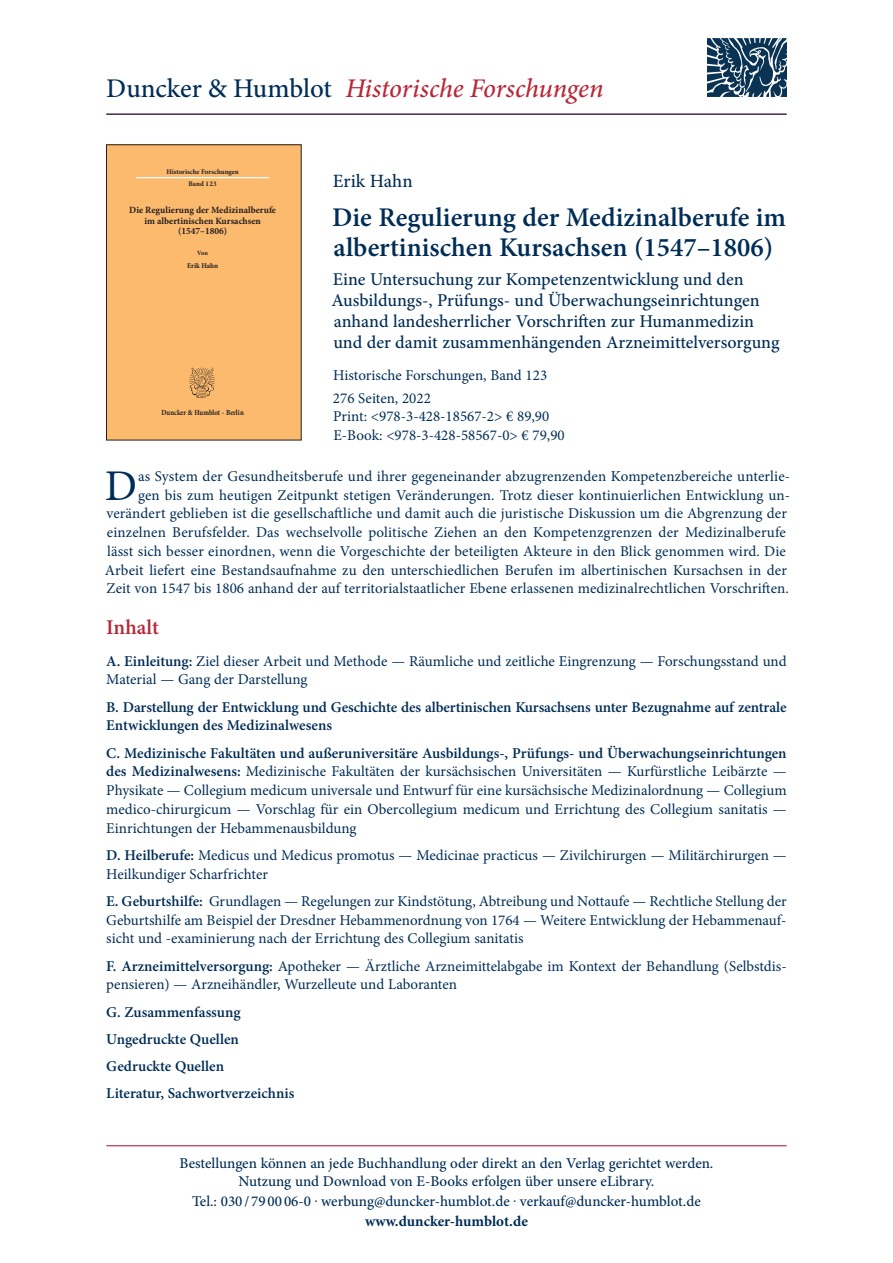
<style>
.page{position:relative;width:893px;height:1263px;background:#fff}
.page>*{position:absolute;margin:0;border:0;box-sizing:border-box;transform-origin:0 0}
.t1{font:43.8px "Minion Pro";color:#002d56}
.t2{font:600 27px/30px "Minion Pro";color:#002d56}
.t3{font:italic 500 27px "Minion Pro";letter-spacing:-.01em;color:#b72837}
.t4{font:600 21px "Minion Pro";color:#b72837}
.t5{font:500 18.75px "Minion Pro";color:#002d56}
.t6{font:500 18px/21px "Minion Pro";color:#002d56}
.t7{font:15px/18.8px "Minion Pro";letter-spacing:.005em;color:#002d56}
.t8{font:600 15px/27.3px "Minion Pro";letter-spacing:-.005em;color:#002d56}
.t9{font:500 15px/18px "Minion Pro";color:#002d56;text-align:center}
.t10{font:700 15px "Minion Pro";color:#002d56}
.t11{font:700 9.6px/10.8px "Minion Pro";color:#231f20;text-align:center}
.t12{font:700 7.8px "Minion Pro";letter-spacing:-.005em;color:#231f20;scale:.86 1}
.t13{font:700 7.35px "Minion Pro";color:#231f20}
.t14{font:700 7.05px/11.4px "Minion Pro";color:#231f20;text-align:center}
.t15{font:700 6.45px "Minion Pro";color:#231f20}
.s1{font-style:normal;color:#002d56}
.s2{font-weight:600}
</style>
<div class="page">
<hr style="left:106px;top:1145px;width:681px;height:1px;background:#b72837">
<div style="left:106px;top:145px;width:195px;height:295px;background:#fcba6e"></div>
<hr style="left:136px;top:177px;width:133px;height:1px;background:#fff">
<img style="left:189px;top:367px;width:26px;height:31px">
<div style="left:106px;top:145px;width:195px;height:295px;border:1px solid #231f20"></div>
<img style="left:707px;top:38px;width:79px;height:59px">
<hr style="left:106px;top:114px;width:681px;height:1px;background:#002d56">
<h2 class="t3" style="left:106px;top:70px;width:499px"><span class="s1">Duncker &amp; Humblot</span> Historische Forschungen</h2>
<p class="t14" style="left:166px;top:166px;width:74px">Historische Forschungen<br>Band 123</p>
<p class="t11" style="left:129px;top:204px;width:148px">Die Regulierung der Medizinalberufe im albertinischen Kursachsen (1547–1806)</p>
<p class="t15" style="left:197px;top:249px;width:12px">Von</p>
<p class="t13" style="left:187px;top:260px;width:33px">Erik Hahn</p>
<p class="t12" style="left:161px;top:407px;width:97px">Duncker &amp; Humblot · Berlin</p>
<p class="t5" style="left:333px;top:169px;width:81px">Erik Hahn</p>
<h2 class="t2" style="left:332px;top:202px;width:455px">Die Regulierung der Medizinalberufe im albertinischen Kursachsen (1547–1806)</h2>
<p class="t6" style="left:331px;top:269px;width:450px">Eine Untersuchung zur Kompetenzentwicklung und den Ausbildungs-, Prüfungs- und Überwachungseinrichtungen anhand landesherrlicher Vorschriften zur Humanmedizin und der damit zusammenhängenden Arzneimittelversorgung</p>
<p class="t7" style="left:333px;top:364px;width:216px;line-height:23px">Historische Forschungen, Band 123<br>276 Seiten, 2022</p>
<p class="t7" style="left:333px;top:407px;width:233px">Print: &lt;978-3-428-18567-2&gt; € 89,90<br>E-Book: &lt;978-3-428-58567-0&gt; € 79,90</p>
<p class="t7" style="left:105px;top:467px;width:687px;text-align:right">as System der Gesundheitsberufe und ihrer gegeneinander abzugrenzenden Kompetenzbereiche unterlie-<br>gen bis zum heutigen Zeitpunkt stetigen Veränderungen. Trotz dieser kontinuierlichen Entwicklung un&shy;verändert geblieben ist die gesellschaftliche und damit auch die juristische Diskussion um die Abgrenzung der einzelnen Berufsfelder. Das wechselvolle politische Ziehen an den Kompetenzgrenzen der Medizinalberufe lässt sich besser einordnen, wenn die Vorgeschichte der beteiligten Akteure in den Blick genommen wird. Die Arbeit liefert eine Bestandsaufnahme zu den unterschiedlichen Berufen im albertinischen Kursachsen in der Zeit von 1547 bis 1806 anhand der auf territorialstaatlicher Ebene erlassenen medizinalrechtlichen Vorschriften.</p>
<h3 class="t4" style="left:106px;top:613px;width:54px">Inhalt</h3>
<p class="t7" style="left:106px;top:651px;width:682px"><span class="s2">A. Einleitung:</span> Ziel dieser Arbeit und Methode — Räumliche und zeitliche Eingrenzung — Forschungsstand und<br>Material — Gang der Darstellung</p>
<p class="t8" style="left:106px;top:697px;width:682px;line-height:18.8px">B. Darstellung der Entwicklung und Geschichte des albertinischen Kursachsens unter Bezugnahme auf zentrale<br>Entwicklungen des Medizinalwesens</p>
<p class="t7" style="left:106px;top:743px;width:682px;text-align:justify"><span class="s2">C. Medizinische Fakultäten und außeruniversitäre Ausbildungs-, Prüfungs- und Überwachungseinrichtungen des Medizinalwesens:</span> Medizinische Fakultäten der kursächsischen Universitäten — Kurfürstliche Leibärzte — Physikate — Collegium medicum universale und Entwurf für eine kursächsische Medizinalordnung — Collegium medico-chirurgicum — Vorschlag für ein Obercollegium medicum und Errichtung des Collegium sanitatis — Einrichtungen der Hebammenausbildung</p>
<p class="t7" style="left:106px;top:846px;width:682px"><span class="s2">D. Heilberufe:</span> Medicus und Medicus promotus — Medicinae practicus — Zivilchirurgen — Militärchirurgen —<br>Heilkundiger Scharfrichter</p>
<p class="t7" style="left:106px;top:892px;width:682px;text-align:justify"><span class="s2">E. Geburtshilfe:</span> Grundlagen — Regelungen zur Kindstötung, Abtreibung und Nottaufe — Rechtliche Stellung der Geburtshilfe am Beispiel der Dresdner Hebammenordnung von 1764 — Weitere Entwicklung der Hebammenauf&shy;sicht und -examinierung nach der Errichtung des Collegium sanitatis</p>
<p class="t7" style="left:106px;top:956px;width:682px"><span class="s2">F. Arzneimittelversorgung:</span> Apotheker — Ärztliche Arzneimittelabgabe im Kontext der Behandlung (Selbstdis&shy;pensieren) — Arzneihändler, Wurzelleute und Laboranten</p>
<p class="t8" style="left:106px;top:998px;width:190px">G. Zusammenfassung<br>Ungedruckte Quellen<br>Gedruckte Quellen<br>Literatur, Sachwortverzeichnis</p>
<h1 class="t1" style="left:105px;top:456px;width:34px">D</h1>
<p class="t9" style="left:179px;top:1154px;width:535px">Bestellungen können an jede Buchhandlung oder direkt an den Verlag gerichtet werden.<br>Nutzung und Download von E-Books erfolgen über unsere eLibrary.</p>
<p class="t9" style="left:192px;top:1192px;width:510px">Tel.: 030 / 79 00 06-0 . werbung@duncker-humblot.de . verkauf@duncker-humblot.de</p>
<p class="t10" style="left:365px;top:1210px;width:164px">www.duncker-humblot.de</p>
</div>
